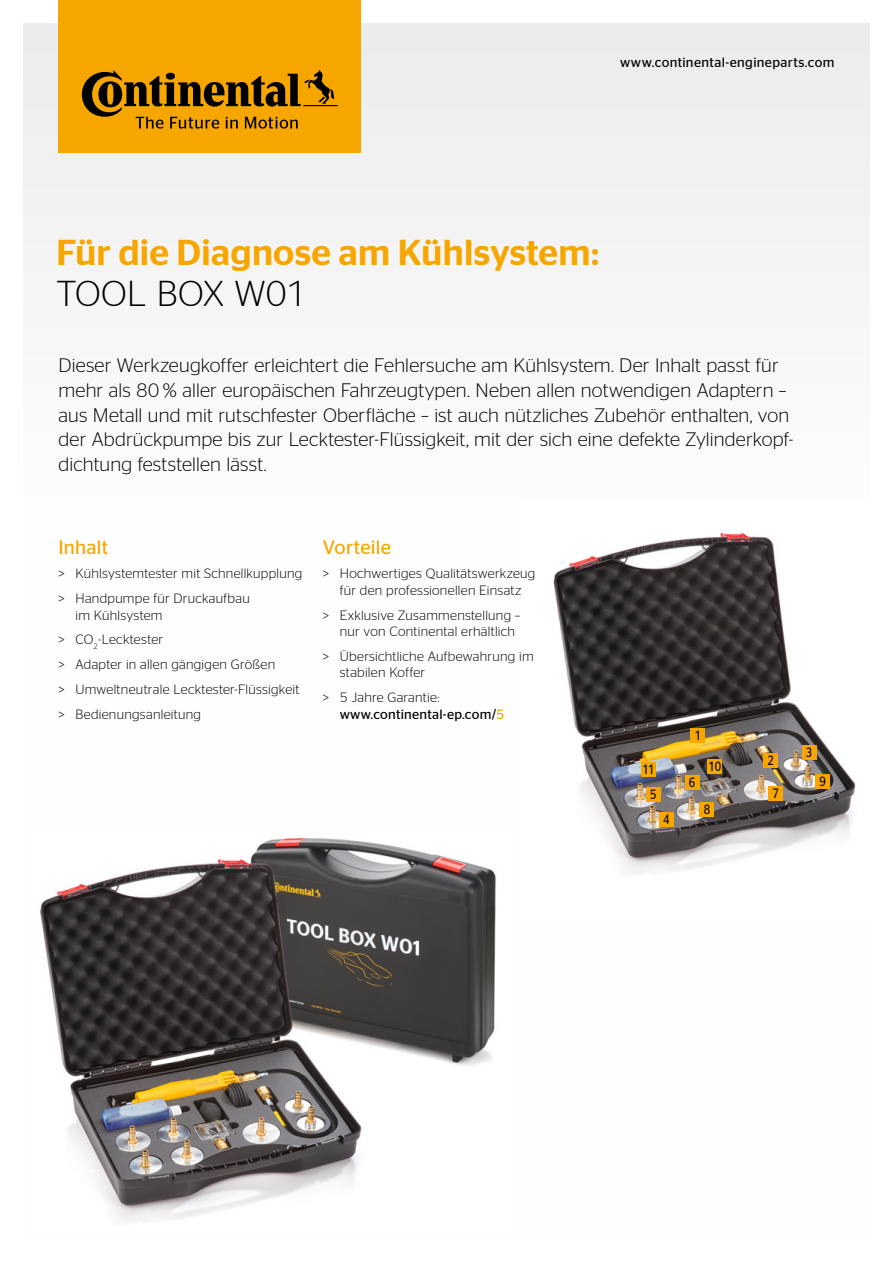
<style>
.page{position:relative;width:893px;height:1263px;background:#fff}
.page>*{position:absolute;margin:0;border:0;box-sizing:border-box;transform-origin:0 0}
.t1{font:500 36px "Continental Stag Sans";letter-spacing:.005em;color:#f7a600}
.t2{font:300 36px "Continental Stag Sans";letter-spacing:-.005em;color:#000}
.t3{font:300 19.5px/24.8px "Continental Stag Sans";letter-spacing:.01em;color:#000}
.t4{font:19.5px "Continental Stag Sans";letter-spacing:.015em;color:#f7a600}
.t5{font:300 13.5px/24.8px "Continental Stag Sans";letter-spacing:.02em;color:#000}
.t6{font:13.5px/16.5px "Continental Stag Sans";letter-spacing:.025em;color:#000}
.t7{font:13.5px "Continental Stag Sans";letter-spacing:.025em;color:#000;scale:.8 1}
.s1{font-weight:300}
.s2{color:#f7a600}
</style>
<div class="page">
<div style="left:23px;top:23px;width:846px;height:1216px;background:linear-gradient(to right,#fafafa,#f8f8f8)"></div>
<div style="left:58px;top:0;width:303px;height:152px;background:#f7a600"></div>
<svg style="left:82px;top:70px;width:256px;height:59px"></svg>
<img style="left:521px;top:502px;width:348px;height:416px">
<img style="left:27px;top:834px;width:486px;height:402px">
<div style="left:690px;top:728px;width:15px;height:15px;background:#f7a600"></div>
<div style="left:801px;top:744px;width:15px;height:15px;background:#f7a600"></div>
<div style="left:646px;top:787px;width:15px;height:14px;background:#f7a600"></div>
<div style="left:685px;top:775px;width:14px;height:15px;background:#f7a600"></div>
<div style="left:768px;top:786px;width:15px;height:15px;background:#f7a600"></div>
<div style="left:815px;top:774px;width:15px;height:15px;background:#f7a600"></div>
<div style="left:707px;top:759px;width:15px;height:15px;background:#f7a600"></div>
<div style="left:641px;top:762px;width:15px;height:15px;background:#f7a600"></div>
<div style="left:763px;top:753px;width:15px;height:15px;background:#f7a600"></div>
<div style="left:659px;top:812px;width:15px;height:15px;background:#f7a600"></div>
<div style="left:699px;top:802px;width:15px;height:15px;background:#f7a600"></div>
<p class="t6" style="left:620px;top:54px;width:216px">www.continental-engineparts.com</p>
<h1 class="t1" style="left:56px;top:231px;width:544px">Für die Diagnose am Kühlsystem:</h1>
<h1 class="t2" style="left:56px;top:274px;width:253px">TOOL BOX W01</h1>
<p class="t3" style="left:58px;top:353px;width:736px">Dieser Werkzeugkoffer erleichtert die Fehlersuche am Kühlsystem. Der Inhalt passt für mehr als 80 % aller europäischen Fahrzeugtypen. Neben allen notwendigen Adaptern – aus Metall und mit rutschfester Oberfläche – ist auch nützliches Zubehör enthalten, von der Abdrückpumpe bis zur Lecktester-Flüssigkeit, mit der sich eine defekte Zylinderkopf&shy;dichtung feststellen lässt.</p>
<h2 class="t4" style="left:58px;top:536px;width:51px">Inhalt</h2>
<p class="t5" style="left:58px;top:561px;width:245px">&gt; Kühlsystemtester mit Schnellkupplung &gt; Handpumpe für Druckaufbau</p>
<p class="t5" style="left:58px;top:602px;width:242px;text-indent:17px">im Kühlsystem<br>&gt; CO<sub>2</sub>-Lecktester<br>&gt; Adapter in allen gängigen Größen<br>&gt; Umweltneutrale Lecktester-Flüssigkeit &gt; Bedienungsanleitung</p>
<h2 class="t4" style="left:323px;top:536px;width:70px">Vorteile</h2>
<p class="t5" style="left:323px;top:565px;width:214px;line-height:16.5px;text-align:center">&gt; Hochwertiges Qualitätswerkzeug für den professionellen Einsatz</p>
<p class="t5" style="left:340px;top:606px;width:182px;line-height:16.5px;text-indent:-17px">&gt; Exklusive Zusammenstellung – nur von Continental erhältlich</p>
<p class="t5" style="left:340px;top:648px;width:195px;line-height:16.5px;text-indent:-17px">&gt; Übersichtliche Aufbewahrung im stabilen Koffer</p>
<p class="t6" style="left:340px;top:689px;width:166px;text-indent:-17px"><span class="s1">&gt; 5 Jahre Garantie: </span>www.continental-ep.com/<span class="s2">5</span></p>
<p class="t7" style="left:695px;top:728px;width:10px">1</p>
<p class="t7" style="left:642px;top:762px;width:17px">11</p>
<p class="t7" style="left:709px;top:759px;width:17px">10</p>
<p class="t7" style="left:650px;top:786px;width:10px">5</p>
<p class="t7" style="left:663px;top:812px;width:10px">4</p>
<p class="t7" style="left:689px;top:775px;width:10px">6</p>
<p class="t7" style="left:704px;top:802px;width:10px">8</p>
<p class="t7" style="left:767px;top:753px;width:10px">2</p>
<p class="t7" style="left:773px;top:786px;width:10px">7</p>
<p class="t7" style="left:806px;top:744px;width:10px">3</p>
<p class="t7" style="left:820px;top:774px;width:10px">9</p>
</div>
